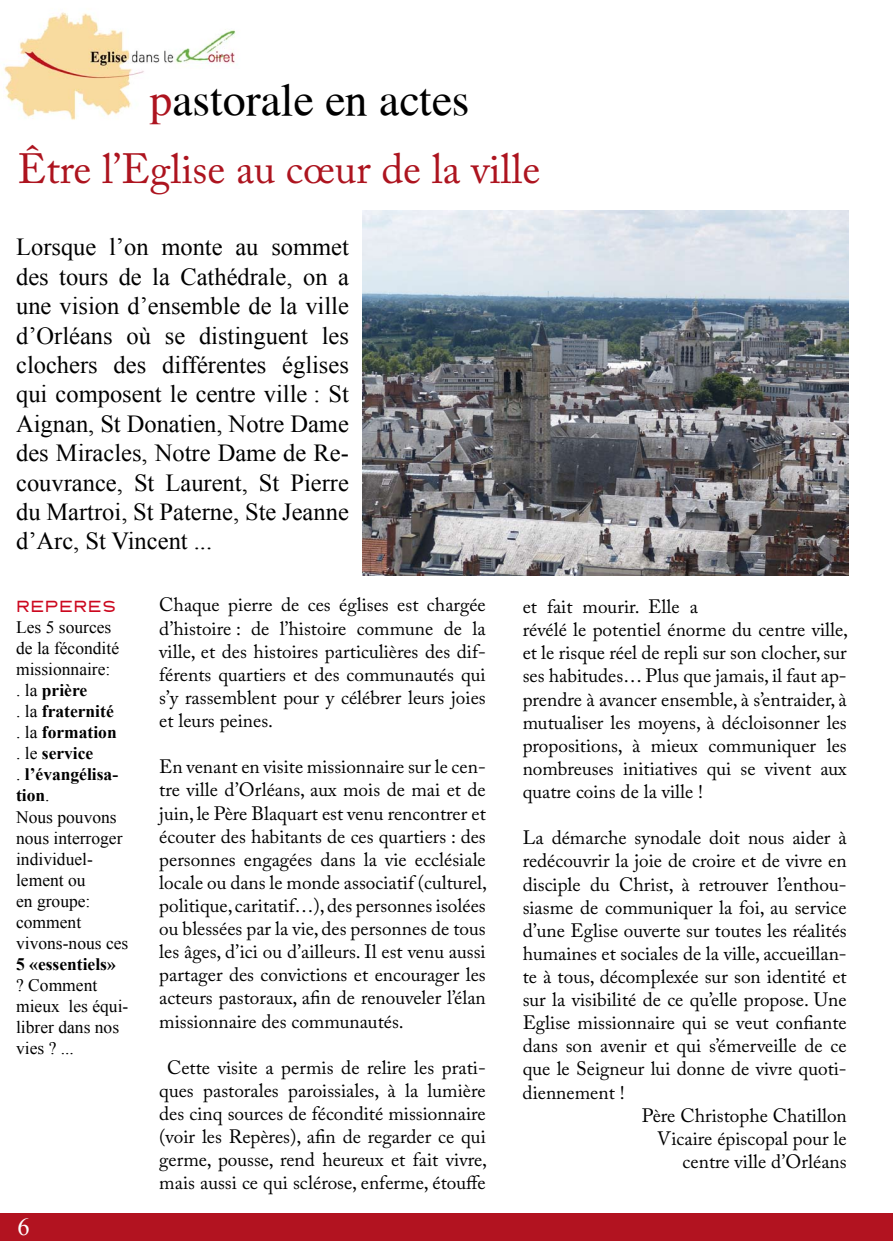
<style>
.page{position:relative;width:893px;height:1241px;background:#fff}
.page>*{position:absolute;margin:0;border:0;box-sizing:border-box;transform-origin:0 0}
.t1{font:45.5px "Vremya FWF";color:#000}
.t2{font:42px "Adobe Caslon Pro";color:#ad141f}
.t3{font:24.5px/29.4px "Times New Roman";color:#000;text-align:justify}
.t4{font:24.5px "Times New Roman";color:#fff}
.t5{font:19.25px/23.1px "Adobe Caslon Pro";color:#000;text-align:justify}
.t6{font:17.5px/21px "Times New Roman";color:#000}
.t7{font:700 17.5px "Times New Roman";color:#000}
.t8{font:17.5px "DIN1451 fette Breitschrift 1936";color:#cc071e}
.s1{color:#ad141f}
.s2{font-weight:700}
</style>
<div class="page">
<img style="left:4px;top:12px;width:232px;height:108px">
<div style="left:0;top:1213px;width:893px;height:27px;background:#b21320"></div>
<img style="left:362px;top:211px;width:486px;height:364px">
<h1 class="t1" style="left:149px;top:74px;width:322px"><span class="s1">p</span>astorale en actes</h1>
<h2 class="t2" style="left:17px;top:144px;width:524px">Être l’Eglise au cœur de la ville</h2>
<p class="t3" style="left:16px;top:232px;width:334px">Lorsque l’on monte au sommet des tours de la Cathédrale, on a une vision d’ensemble de la ville d’Orléans où se distinguent les clochers des différentes églises qui composent le centre ville : St Aignan, St Donatien, Notre Dame des Miracles, Notre Dame de Re&shy;couvrance, St Laurent, St Pierre du Martroi, St Paterne, Ste Jeanne d’Arc, St Vincent ...</p>
<p class="t8" style="left:16px;top:595px;width:102px">REPERES</p>
<p class="t6" style="left:16px;top:616px;width:114px">Les 5 sources de la fécondité missionnaire:<br>. la <span class="s2">prière<br></span>. la <span class="s2">fraternité<br></span>. la <span class="s2">formation<br></span>. le <span class="s2">service<br></span>. <span class="s2">l’évangélisa&shy;tion</span>.<br>Nous pouvons nous interroger individuel&shy;lement ou<br>en groupe: comment vivons-nous ces</p>
<p class="t7" style="left:16px;top:951px;width:101px">5 «essentiels»</p>
<p class="t6" style="left:16px;top:973px;width:114px">? Comment mieux les équi&shy;librer dans nos vies ? ...</p>
<p class="t4" style="left:18px;top:1210px;width:14px">6</p>
<p class="t5" style="left:159px;top:593px;width:328px">Chaque pierre de ces églises est chargée d’histoire : de l’histoire commune de la ville, et des histoires particulières des dif&shy;férents quartiers et des communautés qui s’y rassemblent pour y célébrer leurs joies et leurs peines.</p>
<p class="t5" style="left:159px;top:755px;width:329px">En venant en visite missionnaire sur le cen&shy;tre ville d’Orléans, aux mois de mai et de juin, le Père Blaquart est venu rencontrer et écouter des habitants de ces quartiers : des personnes engagées dans la vie ecclésiale locale ou dans le monde associatif (culturel, politique, caritatif…), des personnes isolées ou blessées par la vie, des personnes de tous les âges, d’ici ou d’ailleurs. Il est venu aussi partager des convictions et encourager les acteurs pastoraux, afin de renouveler l’élan missionnaire des communautés.</p>
<p class="t5" style="left:159px;top:1055px;width:329px;text-align:center">Cette visite a permis de relire les prati&shy;ques pastorales paroissiales, à la lumière des cinq sources de fécondité missionnaire (voir les Repères), afin de regarder ce qui germe, pousse, rend heureux et fait vivre, mais aussi ce qui sclérose, enferme, étouffe</p>
<p class="t5" style="left:523px;top:595px;width:327px;text-align:left">et fait mourir. Elle a<br>révélé le potentiel énorme du centre ville, et le risque réel de repli sur son clocher, sur ses habitudes… Plus que jamais, il faut ap&shy;prendre à avancer ensemble, à s’entraider, à mutualiser les moyens, à décloisonner les propositions, à mieux communiquer les nombreuses initiatives qui se vivent aux quatre coins de la ville !</p>
<p class="t5" style="left:523px;top:826px;width:325px">La démarche synodale doit nous aider à</p>
<p class="t5" style="left:523px;top:849px;width:326px">redécouvrir la joie de croire et de vivre en</p>
<p class="t5" style="left:523px;top:872px;width:326px">disciple du Christ, à retrouver l’enthou-</p>
<p class="t5" style="left:523px;top:895px;width:326px">siasme de communiquer la foi, au service</p>
<p class="t5" style="left:523px;top:918px;width:326px">d’une Eglise ouverte sur toutes les réalités</p>
<p class="t5" style="left:523px;top:941px;width:326px">humaines et sociales de la ville, accueillan-</p>
<p class="t5" style="left:523px;top:964px;width:326px">te à tous, décomplexée sur son identité et</p>
<p class="t5" style="left:523px;top:987px;width:326px">sur la visibilité de ce qu’elle propose. Une</p>
<p class="t5" style="left:523px;top:1010px;width:326px">Eglise missionnaire qui se veut confiante</p>
<p class="t5" style="left:523px;top:1033px;width:325px">dans son avenir et qui s’émerveille de ce</p>
<p class="t5" style="left:523px;top:1057px;width:326px">que le Seigneur lui donne de vivre quoti-</p>
<p class="t5" style="left:523px;top:1080px;width:103px">diennement !</p>
<p class="t5" style="left:642px;top:1103px;width:206px">Père Christophe Chatillon</p>
<p class="t5" style="left:657px;top:1126px;width:191px">Vicaire épiscopal pour le</p>
<p class="t5" style="left:683px;top:1149px;width:166px">centre ville d’Orléans</p>
</div>
